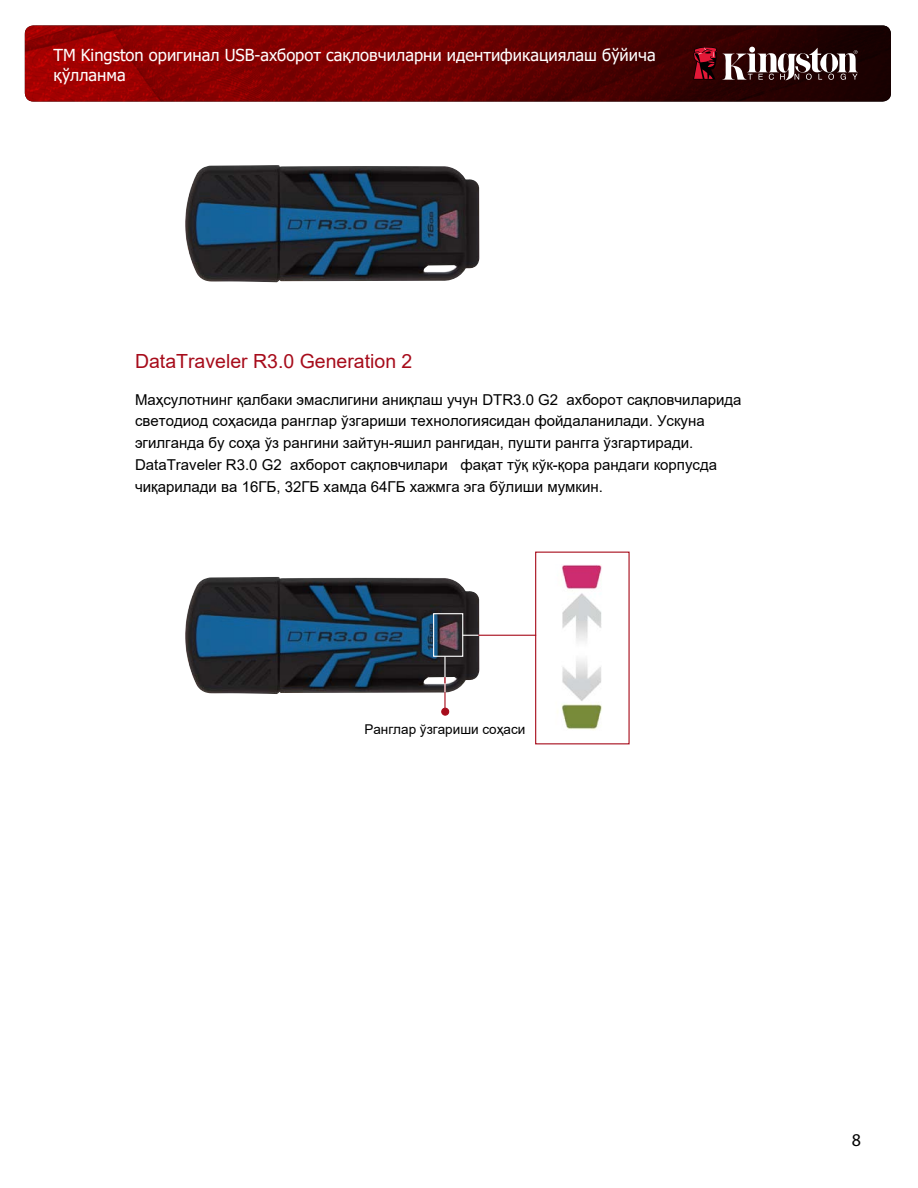
<style>
.page{position:relative;width:918px;height:1188px;background:#fff}
.page>*{position:absolute;margin:0;border:0;box-sizing:border-box;transform-origin:0 0}
.t1{font:19.5px "Arial";color:#a70c1b}
.t2{font:18px "Myriad Pro";color:#000}
.t3{font:16.5px/19.8px "Tahoma";color:#fff}
.t4{font:15px/21.8px "Arial";color:#000}
.t5{font:13.5px "Arial";color:#000}
</style>
<div class="page">
<img style="left:25px;top:26px;width:866px;height:76px">
<svg style="left:693px;top:47px;width:165px;height:33px"></svg>
<img style="left:185px;top:165px;width:294px;height:117px">
<img style="left:185px;top:577px;width:294px;height:117px">
<div style="left:433px;top:613px;width:30px;height:44px;border:1px solid #fff"></div>
<div style="left:442px;top:708px;width:7px;height:7px;background:#a70c1b;border-radius:50%"></div>
<div style="left:441px;top:708px;width:8px;height:8px;border:1px solid #a70c1b;border-radius:50%"></div>
<hr style="left:444px;top:677px;width:2px;height:31px;background:#a70c1b">
<hr style="left:444px;top:656px;width:2px;height:36px;background:#fff">
<hr style="left:478px;top:635px;width:58px;height:1px;background:#a70c1b">
<svg style="left:444px;top:677px;width:2px;height:6px"></svg>
<svg style="left:463px;top:635px;width:15px;height:1px"></svg>
<div style="left:535px;top:552px;width:95px;height:192px;border:1px solid #a70c1b"></div>
<img style="left:561px;top:565px;width:41px;height:165px">
<p class="t3" style="left:53px;top:46px;width:604px">TM Kingston оригинал USB-ахборот сақловчиларни идентификациялаш бўйича қўлланма</p>
<h1 class="t1" style="left:135px;top:348px;width:279px">DataTraveler R3.0 Generation 2</h1>
<p class="t4" style="left:135px;top:388px;width:608px">Маҳсулотнинг қалбаки эмаслигини аниқлаш учун DTR3.0 G2 ахборот сақловчиларида светодиод соҳасида ранглар ўзгариши технологиясидан фойдаланилади. Ускуна эгилганда бу соҳа ўз рангини зайтун-яшил рангидан, пушти рангга ўзгартиради.<br>DataTraveler R3.0 G2 ахборот сақловчилари фақат тўқ кўк-қора рандаги корпусда чиқарилади ва 16ГБ, 32ГБ хамда 64ГБ хажмга эга бўлиши мумкин.</p>
<p class="t5" style="left:364px;top:719px;width:162px">Ранглар ўзгариши соҳаси</p>
<p class="t2" style="left:852px;top:1129px;width:11px">8</p>
</div>
